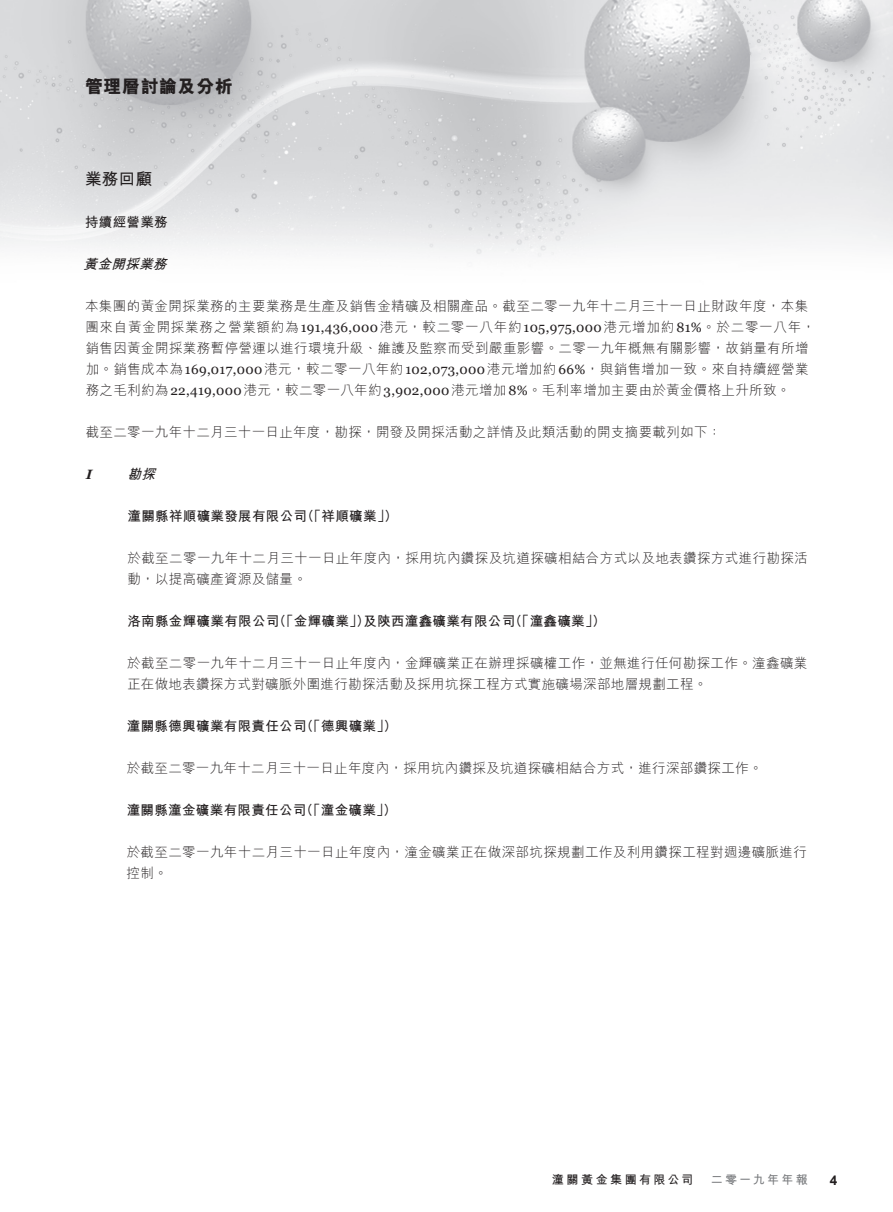
<style>
.page{position:relative;width:893px;height:1212px;background:#fff}
.page>*{position:absolute;margin:0;border:0;box-sizing:border-box;transform-origin:0 0}
.t1{font:800 18px "M Hei HK";letter-spacing:.03em;color:#231f20}
.t2{font:700 16.5px "M Hei HK";color:#231f20}
.t3{font:300 13.5px/21px "M Hei HK";letter-spacing:.03em;color:#231f20}
.t4{font:700 13.5px "M Hei HK";letter-spacing:.025em;color:#231f20}
.t5{font:italic 700 13.5px "M Hei HK";color:#231f20}
.t6{font:700 13.5px "Arial";color:#231f20}
.t7{font:italic 700 13.5px "Georgia";color:#231f20}
.t8{font:700 12px "M Hei HK";letter-spacing:.205em;color:#231f20}
.t9{font:700 12px "M Hei HK";letter-spacing:.19em;color:#76787b}
.s1{font-family:"Georgia";font-weight:400}
</style>
<div class="page">
<img style="left:0;top:0;width:893px;height:257px">
<h1 class="t1" style="left:85px;top:74px;width:149px">管理層討論及分析</h1>
<p class="t2" style="left:85px;top:167px;width:69px">業務回顧</p>
<p class="t4" style="left:85px;top:212px;width:84px">持續經營業務</p>
<p class="t5" style="left:84px;top:254px;width:89px">黃金開採業務</p>
<p class="t3" style="left:85px;top:295px;width:732px">本集團的黃金開採業務的主要業務是生產及銷售金精礦及相關產品。截至二零一九年十二月三十一日止財政年度，本集團來自黃金開採業務之營業額約為<span class="s1">191,436,000</span>港元，較二零一八年約<span class="s1">105,975,000</span>港元增加約<span class="s1">81%</span>。於二零一八年，銷售因黃金開採業務暫停營運以進行環境升級、維護及監察而受到嚴重影響。二零一九年概無有關影響，故銷量有所增加。銷售成本為<span class="s1">169,017,000</span>港元，較二零一八年約<span class="s1">102,073,000</span>港元增加約<span class="s1">66%</span>，與銷售增加一致。來自持續經營業務之毛利約為<span class="s1">22,419,000</span>港元，較二零一八年約<span class="s1">3,902,000</span>港元增加<span class="s1">8%</span>。毛利率增加主要由於黃金價格上升所致。</p>
<p class="t3" style="left:86px;top:421px;width:637px">截至二零一九年十二月三十一日止年度，勘探，開發及開採活動之詳情及此類活動的開支摘要載列如下：</p>
<p class="t5" style="left:128px;top:464px;width:34px">勘探</p>
<p class="t7" style="left:85px;top:465px;width:12px">I</p>
<p class="t4" style="left:128px;top:506px;width:181px">潼關縣祥順礦業發展有限公司</p>
<p class="t3" style="left:127px;top:547px;width:682px">於截至二零一九年十二月三十一日止年度內，採用坑內鑽探及坑道探礦相結合方式以及地表鑽探方式進行勘探活動，以提高礦產資源及儲量。</p>
<p class="t4" style="left:509px;top:611px;width:98px">（「潼鑫礦業 (「</p>
<p class="t4" style="left:301px;top:506px;width:98px">（「祥順礦業 (「</p>
<p class="t4" style="left:127px;top:611px;width:153px">洛南縣金輝礦業有限公司</p>
<p class="t3" style="left:127px;top:652px;width:682px">於截至二零一九年十二月三十一日止年度內，金輝礦業正在辦理採礦權工作，並無進行任何勘探工作。潼鑫礦業正在做地表鑽探方式對礦脈外圍進行勘探活動及採用坑探工程方式實施礦場深部地層規劃工程。</p>
<p class="t4" style="left:300px;top:716px;width:98px">（「德興礦業 (「</p>
<p class="t4" style="left:273px;top:611px;width:98px">（「金輝礦業」）</p>
<p class="t4" style="left:363px;top:611px;width:153px">及陝西潼鑫礦業有限公司</p>
<p class="t4" style="left:127px;top:716px;width:181px">潼關縣德興礦業有限責任公司</p>
<p class="t3" style="left:127px;top:757px;width:637px">於截至二零一九年十二月三十一日止年度內，採用坑內鑽採及坑道探礦相結合方式，進行深部鑽探工作。</p>
<p class="t4" style="left:300px;top:800px;width:98px">（「潼金礦業 (「</p>
<p class="t4" style="left:127px;top:800px;width:181px">潼關縣潼金礦業有限責任公司</p>
<p class="t3" style="left:127px;top:841px;width:682px">於截至二零一九年十二月三十一日止年度內，潼金礦業正在做深部坑探規劃工作及利用鑽探工程對週邊礦脈進行控制。</p>
<p class="t8" style="left:552px;top:1171px;width:143px">潼關黃金集團有限公司</p>
<p class="t9" style="left:711px;top:1171px;width:99px">二零一九年年報</p>
<p class="t6" style="left:830px;top:1171px;width:9px">4</p>
</div>
